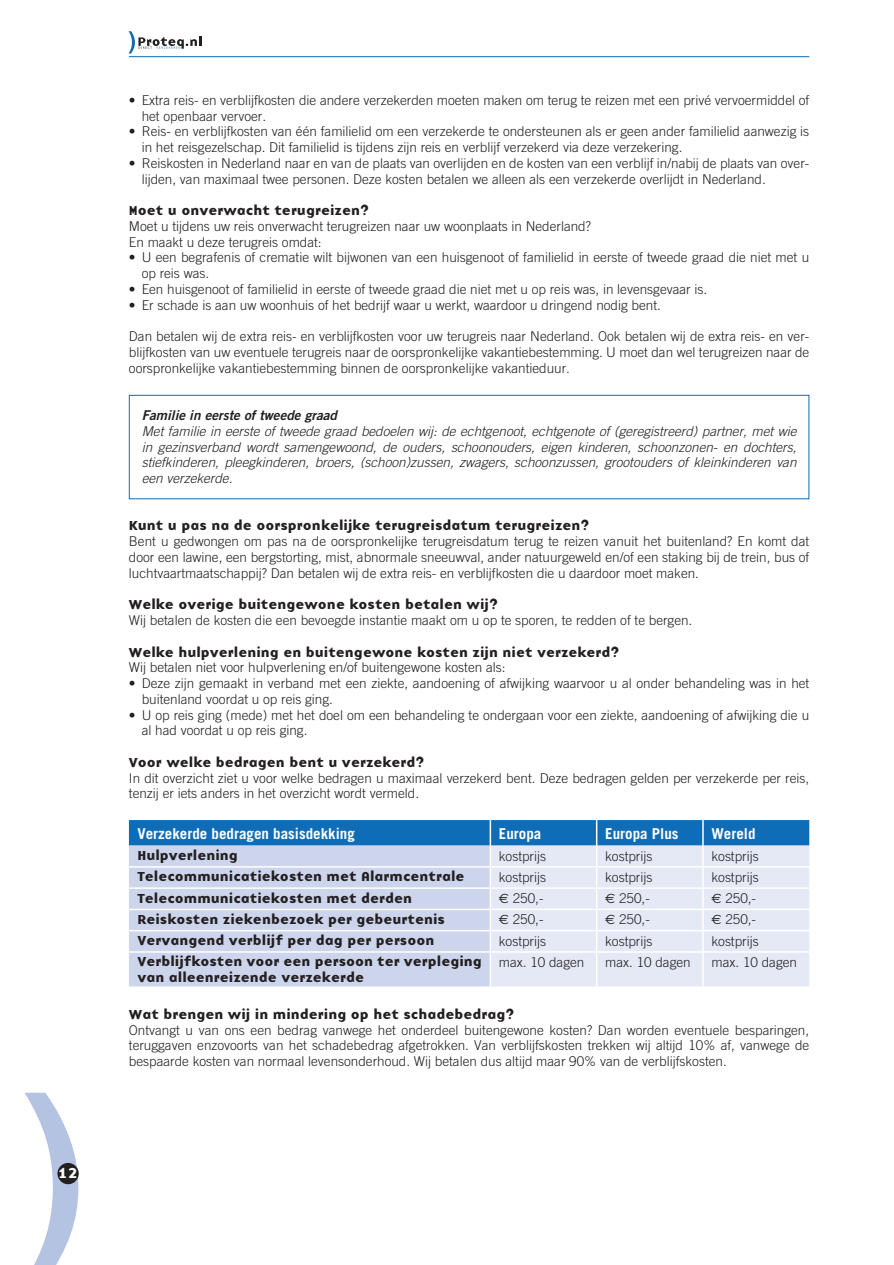
<style>
.page{position:relative;width:894px;height:1265px;background:#fff}
.page>*{position:absolute;margin:0;border:0;box-sizing:border-box;transform-origin:0 0}
.t1{font:700 15px "Trade Gothic";color:#fff}
.t2{font:15px "Base Nine B";color:#fff}
.t3{font:300 13.5px/15.8px "Trade Gothic";color:#231f20}
.t4{font:13.5px/15.8px "Base Nine B";color:#231f20}
.t5{font:italic 300 13.5px/15.8px "Trade Gothic";color:#231f20;text-align:justify}
.t6{font:italic 13.5px "Trade Gothic Bold Two";color:#231f20}
.s1{font-family:"Trade Gothic Bold Two";font-weight:400}
.s2{font-family:"Euro Sans";font-weight:400}
</style>
<div class="page">
<svg style="left:25px;top:1092px;width:53px;height:172px"></svg>
<div style="left:57px;top:1162px;width:22px;height:21px;background:#231f20;border-radius:50%"></div>
<svg style="left:129px;top:31px;width:72px;height:23px"></svg>
<hr style="left:129px;top:56px;width:680px;height:1px;background:#0f6cb6">
<svg style="left:129px;top:820px;width:680px;height:166px;background:#bacee7"></svg>
<hr style="left:703px;top:929px;width:106px;height:2px;background:#fff">
<hr style="left:702px;top:931px;width:2px;height:20px;background:#fff">
<hr style="left:129px;top:951px;width:361px;height:1px;background:#fff">
<hr style="left:490px;top:951px;width:107px;height:1px;background:#fff">
<hr style="left:490px;top:952px;width:1px;height:34px;background:#fff">
<hr style="left:597px;top:951px;width:106px;height:1px;background:#fff">
<hr style="left:596px;top:952px;width:1px;height:34px;background:#fff">
<hr style="left:703px;top:951px;width:106px;height:1px;background:#fff">
<hr style="left:702px;top:952px;width:2px;height:34px;background:#fff">
<div style="left:129px;top:395px;width:680px;height:104px;border:1px solid #0f6cb6"></div>
<p class="t2" style="left:58px;top:1160px;width:22px">12</p>
<p class="t3" style="left:142px;top:92px;width:669px;text-indent:-13px"><span class="s1">•</span> Extra reis- en verblijfkosten die andere verzekerden moeten maken om terug te reizen met een privé vervoermiddel of het openbaar vervoer.</p>
<p class="t3" style="left:142px;top:123px;width:669px;text-indent:-13px"><span class="s1">•</span> Reis- en verblijfkosten van één familielid om een verzekerde te ondersteunen als er geen ander familielid aanwezig is in het reisgezelschap. Dit familielid is tijdens zijn reis en verblijf verzekerd via deze verzekering.</p>
<p class="t3" style="left:142px;top:155px;width:669px;text-indent:-13px"><span class="s1">•</span> Reiskosten in Nederland naar en van de plaats van overlijden en de kosten van een verblijf in/nabij de plaats van over&shy;lijden, van maximaal twee personen. Deze kosten betalen we alleen als een verzekerde overlijdt in Nederland.</p>
<p class="t4" style="left:129px;top:202px;width:242px">Moet u onverwacht terugreizen?</p>
<p class="t3" style="left:129px;top:218px;width:464px">Moet u tijdens uw reis onverwacht terugreizen naar uw woonplaats in Nederland?<br>En maakt u deze terugreis omdat:</p>
<p class="t3" style="left:142px;top:249px;width:669px;text-indent:-13px"><span class="s1">•</span> U een begrafenis of crematie wilt bijwonen van een huisgenoot of familielid in eerste of tweede graad die niet met u op reis was.</p>
<p class="t3" style="left:129px;top:281px;width:580px"><span class="s1">•</span> Een huisgenoot of familielid in eerste of tweede graad die niet met u op reis was, in levensgevaar is.</p>
<p class="t3" style="left:129px;top:297px;width:533px"><span class="s1">•</span> Er schade is aan uw woonhuis of het bedrijf waar u werkt, waardoor u dringend nodig bent.</p>
<p class="t3" style="left:129px;top:328px;width:682px;text-align:justify">Dan betalen wij de extra reis- en verblijfkosten voor uw terugreis naar Nederland. Ook betalen wij de extra reis- en ver&shy;blijfkosten van uw eventuele terugreis naar de oorspronkelijke vakantiebestemming. U moet dan wel terugreizen naar de oorspronkelijke vakantiebestemming binnen de oorspronkelijke vakantieduur.</p>
<p class="t6" style="left:142px;top:407px;width:197px">Familie in eerste of tweede graad</p>
<p class="t5" style="left:142px;top:423px;width:656px">Met familie in eerste of tweede graad bedoelen wij: de echtgenoot, echtgenote of (geregistreerd) partner, met wie in gezinsverband wordt samengewoond, de ouders, schoonouders, eigen kinderen, schoonzonen- en dochters, stiefkinderen, pleegkinderen, broers, (schoon)zussen, zwagers, schoonzussen, grootouders of kleinkinderen van een verzekerde.</p>
<p class="t4" style="left:129px;top:517px;width:462px">Kunt u pas na de oorspronkelijke terugreisdatum terugreizen?</p>
<p class="t3" style="left:129px;top:533px;width:682px;text-align:justify">Bent u gedwongen om pas na de oorspronkelijke terugreisdatum terug te reizen vanuit het buitenland? En komt dat door een lawine, een bergstorting, mist, abnormale sneeuwval, ander natuurgeweld en/of een staking bij de trein, bus of luchtvaartmaatschappij? Dan betalen wij de extra reis- en verblijfkosten die u daardoor moet maken.</p>
<p class="t4" style="left:129px;top:596px;width:371px">Welke overige buitengewone kosten betalen wij?</p>
<p class="t3" style="left:129px;top:612px;width:565px">Wij betalen de kosten die een bevoegde instantie maakt om u op te sporen, te redden of te bergen.</p>
<p class="t4" style="left:129px;top:643px;width:492px">Welke hulpverlening en buitengewone kosten zijn niet verzekerd?</p>
<p class="t3" style="left:129px;top:659px;width:378px">Wij betalen niet voor hulpverlening en/of buitengewone kosten als:</p>
<p class="t3" style="left:142px;top:675px;width:669px;text-indent:-13px"><span class="s1">•</span> Deze zijn gemaakt in verband met een ziekte, aandoening of afwijking waarvoor u al onder behandeling was in het buitenland voordat u op reis ging.</p>
<p class="t3" style="left:142px;top:706px;width:669px;text-indent:-13px"><span class="s1">•</span> U op reis ging (mede) met het doel om een behandeling te ondergaan voor een ziekte, aandoening of afwijking die u al had voordat u op reis ging.</p>
<p class="t4" style="left:129px;top:753px;width:297px">Voor welke bedragen bent u verzekerd?</p>
<p class="t3" style="left:129px;top:769px;width:682px">In dit overzicht ziet u voor welke bedragen u maximaal verzekerd bent. Deze bedragen gelden per verzekerde per reis, tenzij er iets anders in het overzicht wordt vermeld.</p>
<p class="t1" style="left:137px;top:823px;width:219px">Verzekerde bedragen basisdekking</p>
<p class="t1" style="left:499px;top:823px;width:44px">Europa</p>
<p class="t1" style="left:605px;top:823px;width:75px">Europa Plus</p>
<p class="t1" style="left:711px;top:823px;width:46px">Wereld</p>
<p class="t4" style="left:137px;top:846px;width:102px">Hulpverlening</p>
<p class="t3" style="left:499px;top:847px;width:49px">kostprijs</p>
<p class="t3" style="left:605px;top:847px;width:49px">kostprijs</p>
<p class="t3" style="left:711px;top:847px;width:49px">kostprijs</p>
<p class="t4" style="left:137px;top:868px;width:329px">Telecommunicatiekosten met Alarmcentrale</p>
<p class="t3" style="left:499px;top:868px;width:49px">kostprijs</p>
<p class="t3" style="left:605px;top:868px;width:49px">kostprijs</p>
<p class="t3" style="left:711px;top:868px;width:49px">kostprijs</p>
<p class="t4" style="left:137px;top:889px;width:276px">Telecommunicatiekosten met derden</p>
<p class="t3" style="left:499px;top:890px;width:46px"><span class="s2">€</span> 250,-</p>
<p class="t3" style="left:605px;top:890px;width:46px"><span class="s2">€</span> 250,-</p>
<p class="t3" style="left:711px;top:890px;width:46px"><span class="s2">€</span> 250,-</p>
<p class="t4" style="left:137px;top:910px;width:309px">Reiskosten ziekenbezoek per gebeurtenis</p>
<p class="t3" style="left:499px;top:911px;width:46px"><span class="s2">€</span> 250,-</p>
<p class="t3" style="left:605px;top:911px;width:46px"><span class="s2">€</span> 250,-</p>
<p class="t3" style="left:711px;top:911px;width:46px"><span class="s2">€</span> 250,-</p>
<p class="t4" style="left:137px;top:931px;width:299px">Vervangend verblijf per dag per persoon</p>
<p class="t3" style="left:499px;top:932px;width:49px">kostprijs</p>
<p class="t3" style="left:605px;top:932px;width:49px">kostprijs</p>
<p class="t3" style="left:711px;top:932px;width:49px">kostprijs</p>
<p class="t4" style="left:137px;top:953px;width:346px">Verblijfkosten voor een persoon ter verpleging van alleenreizende verzekerde</p>
<p class="t3" style="left:499px;top:953px;width:87px">max. 10 dagen</p>
<p class="t3" style="left:605px;top:953px;width:87px">max. 10 dagen</p>
<p class="t3" style="left:711px;top:953px;width:87px">max. 10 dagen</p>
<p class="t4" style="left:129px;top:1005px;width:387px">Wat brengen wij in mindering op het schadebedrag?</p>
<p class="t3" style="left:129px;top:1021px;width:682px;text-align:justify">Ontvangt u van ons een bedrag vanwege het onderdeel buitengewone kosten? Dan worden eventuele besparingen, teruggaven enzovoorts van het schadebedrag afgetrokken. Van verblijfskosten trekken wij altijd 10% af, vanwege de bespaarde kosten van normaal levensonderhoud. Wij betalen dus altijd maar 90% van de verblijfskosten.</p>
</div>
